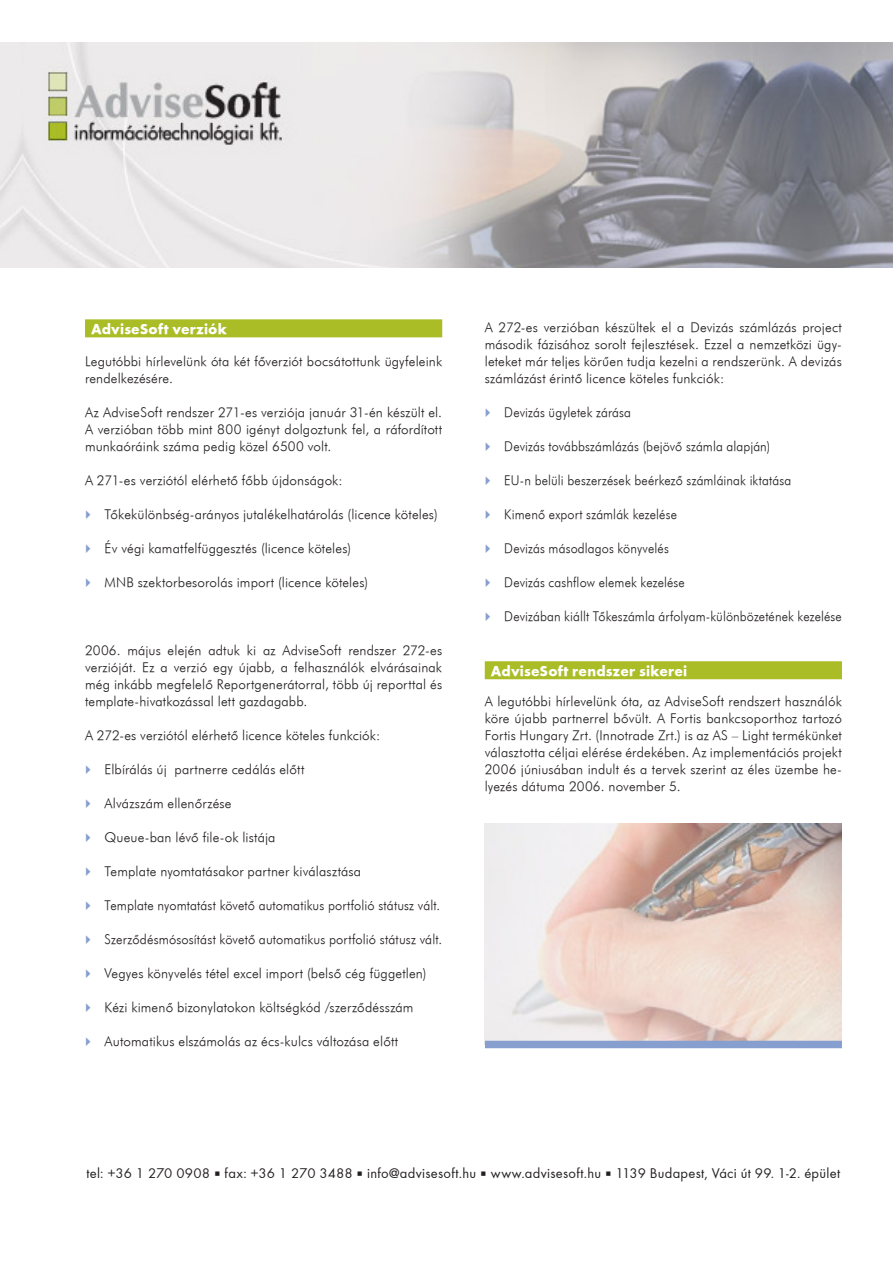
<style>
.page{position:relative;width:893px;height:1263px;background:#fff}
.page>*{position:absolute;margin:0;border:0;box-sizing:border-box;transform-origin:0 0}
.t1{font:700 15px "Futura PFL";letter-spacing:.01em;color:#fff}
.t2{font:14.55px "Futura PFL";letter-spacing:.02em;color:#231f20}
.t3{font:13.5px/17px "Futura Lt PFL";letter-spacing:.01em;color:#231f20;text-align:justify}
.t4{font:13.5px "Futura Lt PFL";letter-spacing:.01em;color:#231f20;scale:.94 1}
.t5{font:13.5px "Futura Lt PFL";letter-spacing:.01em;color:#231f20;scale:.96 1}
.t6{font:13.5px "Futura Lt PFL";letter-spacing:.01em;color:#231f20;scale:.95 1}
</style>
<div class="page">
<div style="left:85px;top:319px;width:357px;height:18px;background:#aabd26"></div>
<div style="left:485px;top:661px;width:357px;height:18px;background:#aabd26"></div>
<img style="left:808px;top:43px;width:85px;height:225px">
<img style="left:23px;top:43px;width:785px;height:225px">
<img style="left:485px;top:823px;width:357px;height:218px">
<div style="left:485px;top:1041px;width:357px;height:7px;background:#879fcf"></div>
<p class="t1" style="left:91px;top:320px;width:137px">AdviseSoft verziók</p>
<p class="t3" style="left:85px;top:352px;width:359px">Legutóbbi hírlevelünk óta két főverziót bocsátottunk ügyfeleink rendelkezésére.</p>
<p class="t3" style="left:85px;top:403px;width:359px">Az AdviseSoft rendszer 271-es verziója január 31-én készült el.<br>A verzióban több mint 800 igényt dolgoztunk fel, a ráfordított munkaóráink száma pedig közel 6500 volt.</p>
<p class="t3" style="left:85px;top:471px;width:259px">A 271-es verziótól elérhető főbb újdonságok:</p>
<p class="t3" style="left:105px;top:505px;width:335px">Tőkekülönbség-arányos jutalékelhatárolás (licence köteles)</p>
<p class="t3" style="left:105px;top:539px;width:248px">Év végi kamatfelfüggesztés (licence köteles)</p>
<p class="t3" style="left:105px;top:573px;width:265px">MNB szektorbesorolás import (licence köteles)</p>
<p class="t3" style="left:85px;top:641px;width:359px">2006. május elején adtuk ki az AdviseSoft rendszer 272-es verzióját. Ez a verzió egy újabb, a felhasználók elvárásainak még inkább megfelelő Reportgenerátorral, több új reporttal és template-hivatkozással lett gazdagabb.</p>
<p class="t3" style="left:85px;top:726px;width:297px">A 272-es verziótól elérhető licence köteles funkciók:</p>
<p class="t3" style="left:105px;top:760px;width:201px">Elbírálás új partnerre cedálás előtt</p>
<p class="t3" style="left:105px;top:794px;width:129px">Alvázszám ellenőrzése</p>
<p class="t3" style="left:105px;top:829px;width:172px">Queue-ban lévő file-ok listája</p>
<p class="t3" style="left:105px;top:863px;width:258px">Template nyomtatásakor partner kiválasztása</p>
<p class="t6" style="left:105px;top:897px;width:355px">Template nyomtatást követő automatikus portfolió státusz vált.</p>
<p class="t5" style="left:105px;top:931px;width:353px">Szerződésmósosítást követő automatikus portfolió státusz vált.</p>
<p class="t3" style="left:105px;top:965px;width:324px">Vegyes könyvelés tétel excel import (belső cég független)</p>
<p class="t3" style="left:105px;top:999px;width:311px">Kézi kimenő bizonylatokon költségkód /szerződésszám</p>
<p class="t3" style="left:105px;top:1033px;width:295px">Automatikus elszámolás az écs-kulcs változása előtt</p>
<p class="t3" style="left:485px;top:318px;width:359px">A 272-es verzióban készültek el a Devizás számlázás project második fázisához sorolt fejlesztések. Ezzel a nemzetközi ügy&shy;leteket már teljes körűen tudja kezelni a rendszerünk. A devizás számlázást érintő licence köteles funkciók:</p>
<p class="t4" style="left:504px;top:404px;width:136px">Devizás ügyletek zárása</p>
<p class="t4" style="left:504px;top:438px;width:285px">Devizás továbbszámlázás (bejövő számla alapján)</p>
<p class="t4" style="left:504px;top:472px;width:307px">EU-n belüli beszerzések beérkező számláinak iktatása</p>
<p class="t4" style="left:504px;top:506px;width:185px">Kimenő export számlák kezelése</p>
<p class="t4" style="left:504px;top:540px;width:177px">Devizás másodlagos könyvelés</p>
<p class="t4" style="left:504px;top:574px;width:194px">Devizás cashflow elemek kezelése</p>
<p class="t4" style="left:504px;top:608px;width:361px">Devizában kiállt Tőkeszámla árfolyam-különbözetének kezelése</p>
<p class="t1" style="left:491px;top:661px;width:198px">AdviseSoft rendszer sikerei</p>
<p class="t3" style="left:485px;top:692px;width:359px">A legutóbbi hírlevelünk óta, az AdviseSoft rendszert használók köre újabb partnerrel bővült. A Fortis bankcsoporthoz tartozó Fortis Hungary Zrt. (Innotrade Zrt.) is az AS – Light termékünket választotta céljai elérése érdekében. Az implementációs projekt 2006 júniusában indult és a tervek szerint az éles üzembe he&shy;lyezés dátuma 2006. november 5.</p>
<p class="t2" style="left:87px;top:1164px;width:755px">tel: +36 1 270 0908 ▪ fax: +36 1 270 3488 ▪ info@advisesoft.hu ▪ www.advisesoft.hu ▪ 1139 Budapest, Váci út 99. 1-2. épület</p>
</div>
